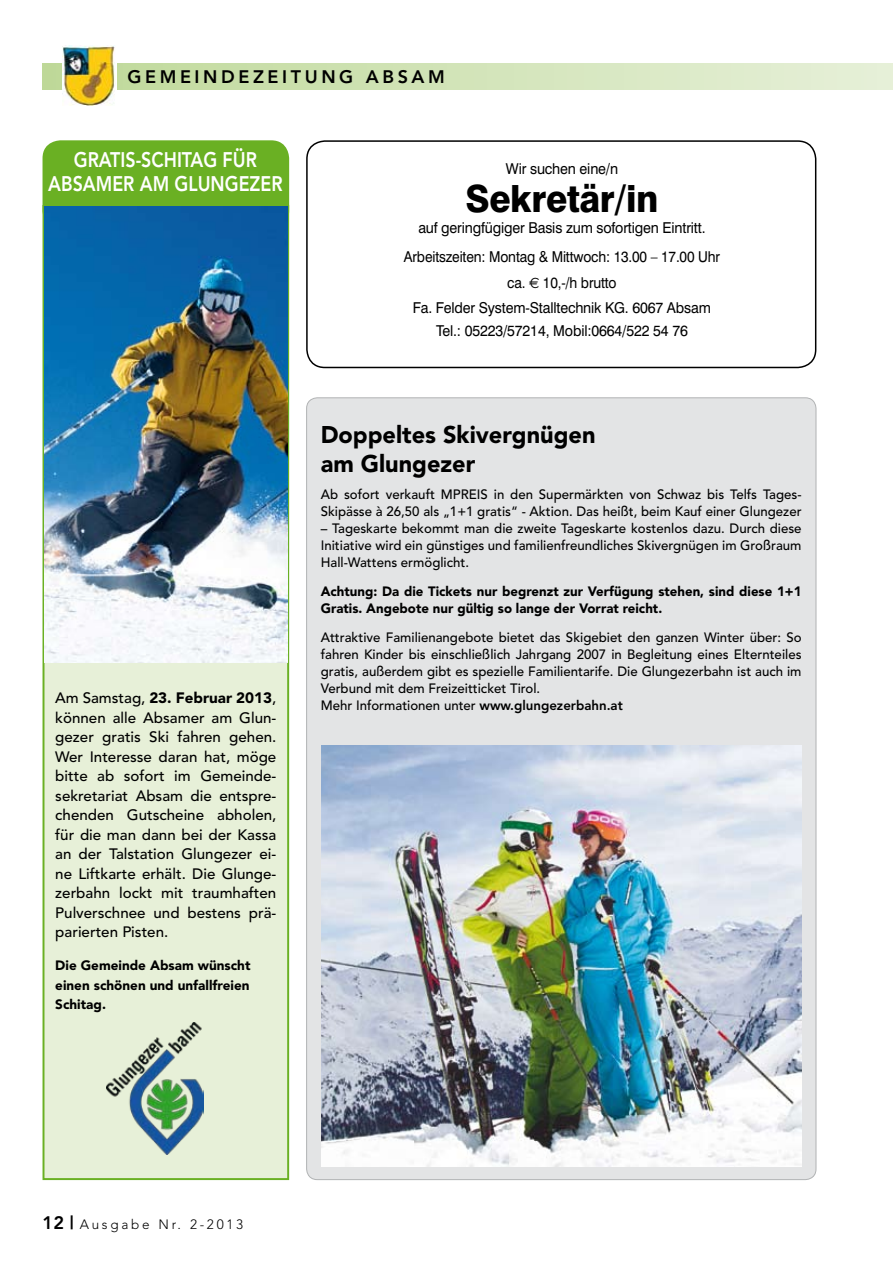
<style>
.page{position:relative;width:893px;height:1263px;background:#fff}
.page>*{position:absolute;margin:0;border:0;box-sizing:border-box;transform-origin:0 0}
.t1{font:800 37.5px "Swiss 721 BT";letter-spacing:-.01em;color:#000;scale:.95 1}
.t2{font:900 24px/28.5px "Avenir";color:#000}
.t3{font:800 21px/24px "Avenir";color:#fff;text-align:center;scale:.85 1}
.t4{font:800 18px "Avenir";letter-spacing:.2em;color:#000}
.t5{font:500 15px/19.5px "Avenir";color:#000;text-align:justify}
.t6{font:15px/29.5px "Swiss 721 BT";letter-spacing:-.01em;color:#000;text-align:center;scale:.95 1}
.t7{font:15px/25.2px "Swiss 721 BT";letter-spacing:-.01em;color:#000;text-align:center;scale:.92 1}
.t8{font:500 13.5px/17px "Avenir";color:#000}
.t9{font:900 13.5px/19.5px "Avenir";color:#000;text-align:justify}
.t10{font:300 13.5px "Avenir";letter-spacing:.2em;color:#000}
.s1{font-weight:900}
.s2{font-family:"Euro Sans"}
.s3{font-weight:800}
.s4{font-weight:800;font-size:18px}
</style>
<div class="page">
<div style="left:43px;top:64px;width:850px;height:25px;background:linear-gradient(to right,#bed899,#e6f0d9)"></div>
<div style="left:62px;top:45px;width:55px;height:65px;background:#fff"></div>
<img style="left:63px;top:45px;width:52px;height:61px">
<div style="left:43px;top:140px;width:246px;height:89px;background:#6ab023;border-radius:18px"></div>
<div style="left:43px;top:205px;width:246px;height:975px;background:#e7f0d8;border:2px solid #6ab023"></div>
<img style="left:106px;top:1022px;width:97px;height:133px">
<img style="left:45px;top:207px;width:242px;height:456px">
<div style="left:307px;top:398px;width:509px;height:781px;background:#e3e4e5;border-radius:11px"></div>
<img style="left:321px;top:745px;width:480px;height:421px">
<div style="left:306px;top:140px;width:510px;height:228px;border:2px solid #000;border-radius:18px"></div>
<h3 class="t4" style="left:128px;top:66px;width:319px">GEMEINDEZEITUNG A BSA M</h3>
<h3 class="t3" style="left:48px;top:148px;width:277px">GRATIS-SCHITAG FÜR<br>ABSAMER AM GLUNGEZER</h3>
<p class="t5" style="left:55px;top:689px;width:223px">Am Samstag, <span class="s1">23. Februar 2013</span>, können alle Absamer am Glun&shy;gezer gratis Ski fahren gehen.<br>Wer Interesse daran hat, möge bitte ab sofort im Gemeinde&shy;sekretariat Absam die entspre&shy;chenden Gutscheine abholen, für die man dann bei der Kassa an der Talstation Glungezer ei&shy;ne Liftkarte erhält. Die Glunge&shy;zerbahn lockt mit traumhaften Pulverschnee und bestens prä&shy;parierten Pisten.</p>
<p class="t9" style="left:55px;top:956px;width:197px">Die Gemeinde Absam wünscht einen schönen und unfallfreien Schitag.</p>
<p class="t6" style="left:506px;top:153px;width:120px">Wir suchen eine/n</p>
<h1 class="t1" style="left:465px;top:176px;width:205px">Sekretär/in</h1>
<p class="t6" style="left:404px;top:213px;width:334px">auf geringfügiger Basis zum sofortigen Eintritt.<br>Arbeitszeiten: Montag &amp; Mittwoch: 13.00 – 17.00 Uhr</p>
<p class="t7" style="left:413px;top:270px;width:325px">ca. <span class="s2">E</span> 10,-/h brutto<br>Fa. Felder System-Stalltechnik KG. 6067 Absam</p>
<p class="t6" style="left:436px;top:315px;width:266px">Tel.: 05223/57214, Mobil:0664/522 54 76</p>
<h2 class="t2" style="left:321px;top:421px;width:276px">Doppeltes Skivergnügen am Glungezer</h2>
<p class="t8" style="left:321px;top:487px;width:482px">Ab sofort verkauft MPREIS in den Supermärkten von Schwaz bis Telfs Tages-<br>Skipässe à 26,50 als „1+1 gratis“ - Aktion. Das heißt, beim Kauf einer Glungezer</p>
<p class="t8" style="left:321px;top:520px;width:482px;text-align:justify">– Tageskarte bekommt man die zweite Tageskarte kostenlos dazu. Durch diese Initiative wird ein günstiges und familienfreundliches Skivergnügen im Großraum Hall-Wattens ermöglicht.</p>
<p class="t9" style="left:321px;top:583px;width:482px;line-height:17px">Achtung: Da die Tickets nur begrenzt zur Verfügung stehen, sind diese 1+1<br>Gratis. Angebote nur gültig so lange der Vorrat reicht.</p>
<p class="t8" style="left:321px;top:629px;width:482px">Attraktive Familienangebote bietet das Skigebiet den ganzen Winter über: So fahren Kinder bis einschließlich Jahrgang 2007 in Begleitung eines Elternteiles gratis, außerdem gibt es spezielle Familientarife. Die Glungezerbahn ist auch im Verbund mit dem Freizeitticket Tirol.<br>Mehr Informationen unter <span class="s3">WWW.GLUNGEZERBAHN.AT</span></p>
<p class="t10" style="left:43px;top:1216px;width:202px"><span class="s4">12 |</span> Ausgabe Nr. 2-2013</p>
</div>
